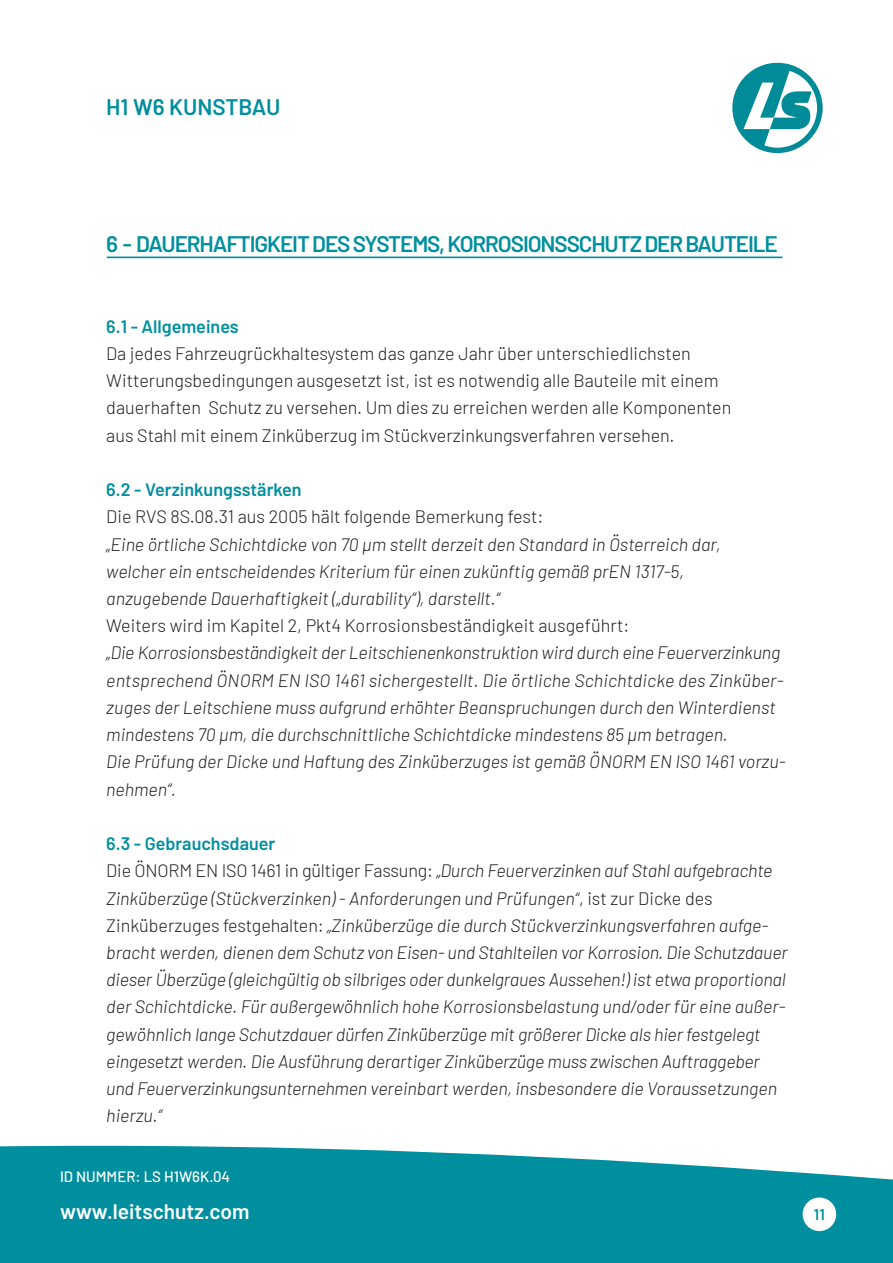
<style>
.page{position:relative;width:893px;height:1263px;background:#fff}
.page>*{position:absolute;margin:0;border:0;box-sizing:border-box;transform-origin:0 0}
.t1{font:600 22.5px "Barlow";letter-spacing:-.05em;color:#008f9e}
.t2{font:600 22.5px "Barlow";color:#008f9e}
.t3{font:600 21px "Barlow";color:#fff}
.t4{font:italic 300 18px/27.3px "Barlow";color:#231f20}
.t5{font:300 18px "Barlow";color:#231f20}
.t6{font:600 18px "Barlow";color:#008f9e}
.t7{font:600 15.3px "Barlow";color:#008f9e}
.t8{font:500 15px "Barlow";color:#fff}
.s1{font-style:normal}
</style>
<div class="page">
<svg style="left:0;top:1145px;width:893px;height:118px;background:#1899a7"></svg>
<svg style="left:732px;top:63px;width:91px;height:90px"></svg>
<hr style="left:107px;top:257px;width:675px;height:1px;background:#008f9e">
<div style="left:803px;top:1197px;width:33px;height:34px;background:#fff;border-radius:50%"></div>
<p class="t2" style="left:106px;top:90px;width:176px">H1 W6 KUNSTBAU</p>
<p class="t1" style="left:106px;top:227px;width:673px">6 - DAUERHAFTIGKEIT DES SYSTEMS, KORROSIONSSCHUTZ DER BAUTEILE</p>
<p class="t6" style="left:106px;top:313px;width:134px">6.1 - Allgemeines</p>
<p class="t5" style="left:106px;top:341px;width:586px">Da jedes Fahrzeugrückhaltesystem das ganze Jahr über unterschiedlichsten</p>
<p class="t5" style="left:106px;top:368px;width:614px">Witterungsbedingungen ausgesetzt ist, ist es notwendig alle Bauteile mit einem</p>
<p class="t5" style="left:106px;top:395px;width:627px">dauerhaften Schutz zu versehen. Um dies zu erreichen werden alle Komponenten</p>
<p class="t5" style="left:106px;top:422px;width:570px">aus Stahl mit einem Zinküberzug im Stückverzinkungsverfahren versehen.</p>
<p class="t6" style="left:106px;top:476px;width:197px">6.2 - Verzinkungsstärken</p>
<p class="t5" style="left:106px;top:504px;width:439px">Die RVS 8S.08.31 aus 2005 hält folgende Bemerkung fest:</p>
<p class="t4" style="left:106px;top:529px;width:616px">„Eine örtliche Schichtdicke von 70 µm stellt derzeit den Standard in Österreich dar,</p>
<p class="t4" style="left:106px;top:556px;width:579px">welcher ein entscheidendes Kriterium für einen zukünftig gemäß prEN 1317-5,</p>
<p class="t4" style="left:106px;top:583px;width:395px">anzugebende Dauerhaftigkeit („durability“), darstellt.“</p>
<p class="t5" style="left:106px;top:613px;width:525px">Weiters wird im Kapitel 2, Pkt4 Korrosionsbeständigkeit ausgeführt:</p>
<p class="t4" style="left:106px;top:638px;width:679px">„Die Korrosionsbeständigkeit der Leitschienenkonstruktion wird durch eine Feuerverzinkung entsprechend ÖNORM EN ISO 1461 sichergestellt. Die örtliche Schichtdicke des Zinküber&shy;zuges der Leitschiene muss aufgrund erhöhter Beanspruchungen durch den Winterdienst mindestens 70 µm, die durchschnittliche Schichtdicke mindestens 85 µm betragen.</p>
<p class="t4" style="left:106px;top:747px;width:681px">Die Prüfung der Dicke und Haftung des Zinküberzuges ist gemäß ÖNORM EN ISO 1461 vorzu&shy;nehmen“.</p>
<p class="t6" style="left:106px;top:830px;width:171px">6.3 - Gebrauchsdauer</p>
<p class="t4" style="left:106px;top:856px;width:668px"><span class="s1">Die ÖNORM EN ISO 1461 in gültiger Fassung:</span> „Durch Feuerverzinken auf Stahl aufgebrachte<br>Zinküberzüge (Stückverzinken) - Anforderungen und Prüfungen“<span class="s1">, ist zur Dicke des</span></p>
<p class="t4" style="left:106px;top:910px;width:683px"><span class="s1">Zinküberzuges festgehalten:</span> „Zinküberzüge die durch Stückverzinkungsverfahren aufge&shy;bracht werden, dienen dem Schutz von Eisen- und Stahlteilen vor Korrosion. Die Schutzdauer dieser Überzüge (gleichgültig ob silbriges oder dunkelgraues Aussehen!) ist etwa proportional der Schichtdicke. Für außergewöhnlich hohe Korrosionsbelastung und/oder für eine außer&shy;gewöhnlich lange Schutzdauer dürfen Zinküberzüge mit größerer Dicke als hier festgelegt eingesetzt werden. Die Ausführung derartiger Zinküberzüge muss zwischen Auftraggeber und Feuerverzinkungsunternehmen vereinbart werden, insbesondere die Voraussetzungen hierzu.“</p>
<p class="t8" style="left:60px;top:1166px;width:171px">ID NUMMER: LS H1W6K.04</p>
<p class="t3" style="left:60px;top:1196px;width:191px">www.leitschutz.com</p>
<p class="t7" style="left:814px;top:1203px;width:12px">11</p>
</div>
